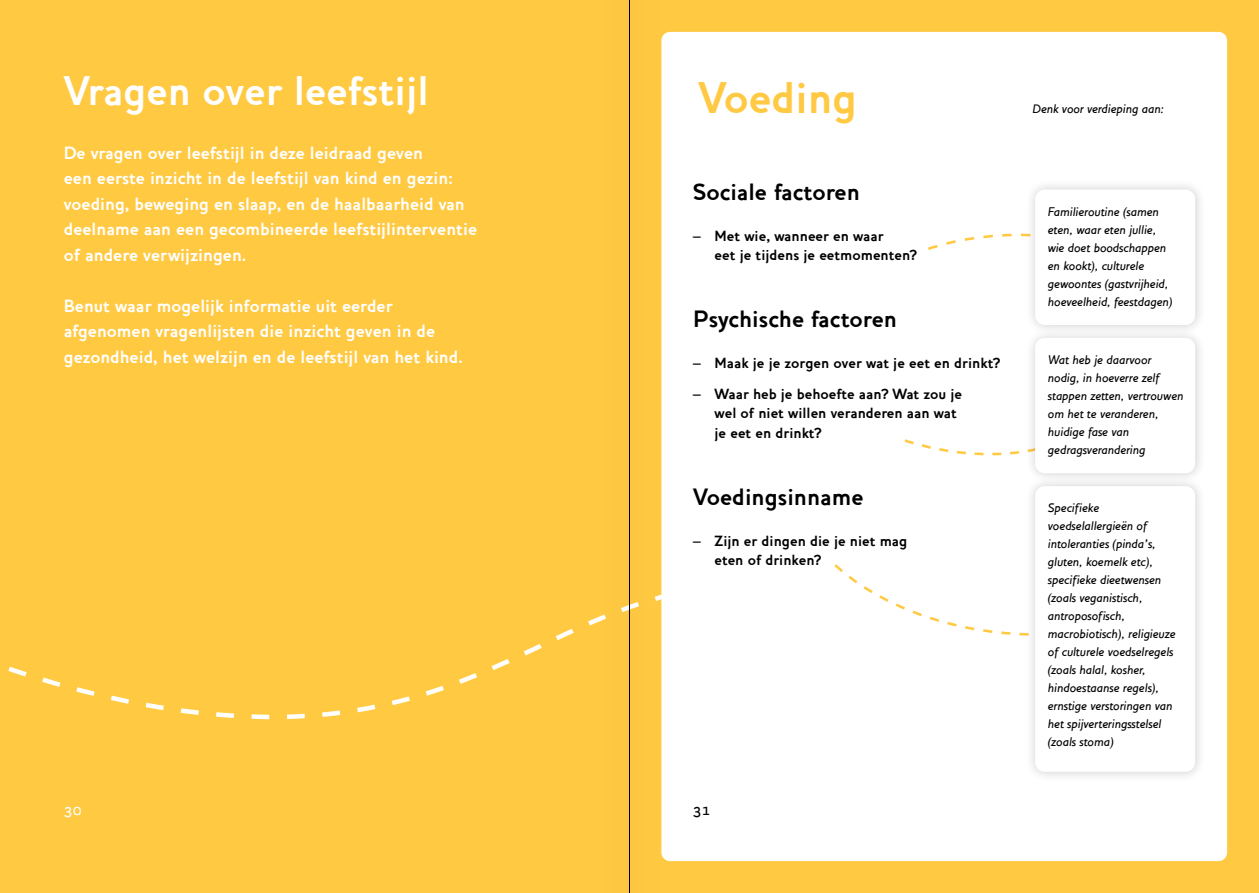
<style>
.page{position:relative;width:1259px;height:893px;background:#fff}
.page>*{position:absolute;margin:0;border:0;box-sizing:border-box;transform-origin:0 0}
.t1{font:700 45px "Houschka Alt";color:#ffc943}
.t2{font:700 42px "Houschka Alt";color:#fff}
.t3{font:700 24px "Houschka Alt";color:#000}
.t4{font:700 18px/25.5px "Houschka Alt";color:#fff}
.t5{font:700 15px/19.5px "Houschka Alt";color:#000}
.t6{font:500 15px "Houschka Alt";color:#fff}
.t7{font:500 15px "Houschka Alt";color:#000}
.t8{font:italic 500 12.75px/18px "Houschka Alt";color:#000}
</style>
<div class="page">
<div style="left:630px;top:0;width:629px;height:893px;background:#ffc942"></div>
<div style="left:0;top:0;width:629px;height:893px;background:#ffc942"></div>
<div style="left:661px;top:32px;width:566px;height:829px;background:#fff;border-radius:9px"></div>
<svg style="left:8px;top:631px;width:558px;height:89px"></svg>
<svg style="left:928px;top:233px;width:96px;height:17px"></svg>
<svg style="left:904px;top:439px;width:116px;height:17px"></svg>
<svg style="left:834px;top:564px;width:190px;height:72px"></svg>
<div style="left:1024px;top:179px;width:182px;height:157px;background:#000;opacity:.2"></div>
<div style="left:1035px;top:190px;width:160px;height:135px;background:#fff;border-radius:10px"></div>
<div style="left:1024px;top:327px;width:182px;height:157px;background:#f4f4f4"></div>
<div style="left:1035px;top:338px;width:160px;height:135px;background:#fff;border-radius:10px"></div>
<div style="left:1024px;top:475px;width:182px;height:307px;background:#f4f4f4"></div>
<div style="left:1035px;top:486px;width:160px;height:286px;background:#fff;border-radius:10px"></div>
<svg style="left:630px;top:31px;width:63px;height:831px"></svg>
<hr style="left:629px;top:0;width:1px;height:893px;background:#000">
<h2 class="t2" style="left:64px;top:65px;width:366px">Vragen over leefstijl</h2>
<h3 class="t4" style="left:64px;top:140px;width:415px">De vragen over leefstijl in deze leidraad geven<br>een eerste inzicht in de leefstijl van kind en gezin: voeding, beweging en slaap, en de haalbaarheid van deelname aan een gecombineerde leefstijlinterventie of andere verwijzingen.</h3>
<h3 class="t4" style="left:64px;top:293px;width:400px">Benut waar mogelijk informatie uit eerder afgenomen vragenlijsten die inzicht geven in de gezondheid, het welzijn en de leefstijl van het kind.</h3>
<h1 class="t1" style="left:698px;top:71px;width:160px">Voeding</h1>
<h3 class="t3" style="left:693px;top:178px;width:168px">Sociale factoren</h3>
<p class="t5" style="left:714px;top:226px;width:204px;text-indent:-21px">– Met wie, wanneer en waar<br>eet je tijdens je eetmomenten?</p>
<h3 class="t3" style="left:693px;top:305px;width:205px">Psychische factoren</h3>
<p class="t5" style="left:693px;top:353px;width:308px">– Maak je je zorgen over wat je eet en drinkt?</p>
<p class="t5" style="left:714px;top:384px;width:249px;text-indent:-21px">– Waar heb je behoefte aan? Wat zou je wel of niet willen veranderen aan wat je eet en drinkt?</p>
<h3 class="t3" style="left:693px;top:483px;width:172px">Voedingsinname</h3>
<p class="t5" style="left:714px;top:531px;width:194px;text-indent:-21px">– Zijn er dingen die je niet mag eten of drinken?</p>
<p class="t6" style="left:64px;top:801px;width:19px">30</p>
<p class="t7" style="left:693px;top:801px;width:19px">31</p>
<p class="t8" style="left:1032px;top:99px;width:132px">Denk voor verdieping aan:</p>
<p class="t8" style="left:1048px;top:202px;width:126px">Familieroutine (samen eten, waar eten jullie, wie doet boodschappen en kookt), culturele gewoontes (gastvrijheid, hoeveelheid, feestdagen)</p>
<p class="t8" style="left:1048px;top:351px;width:137px">Wat heb je daarvoor nodig, in hoeverre zelf stappen zetten, vertrouwen om het te veranderen, huidige fase van gedragsverandering</p>
<p class="t8" style="left:1048px;top:499px;width:129px">Specifieke voedselallergieën of intoleranties (pinda’s, gluten, koemelk etc), specifieke dieetwensen (zoals veganistisch, antroposofisch, macrobiotisch), religieuze of culturele voedselregels (zoals halal, kosher, hindoestaanse regels), ernstige verstoringen van het spijverteringsstelsel (zoals stoma)</p>
</div>
